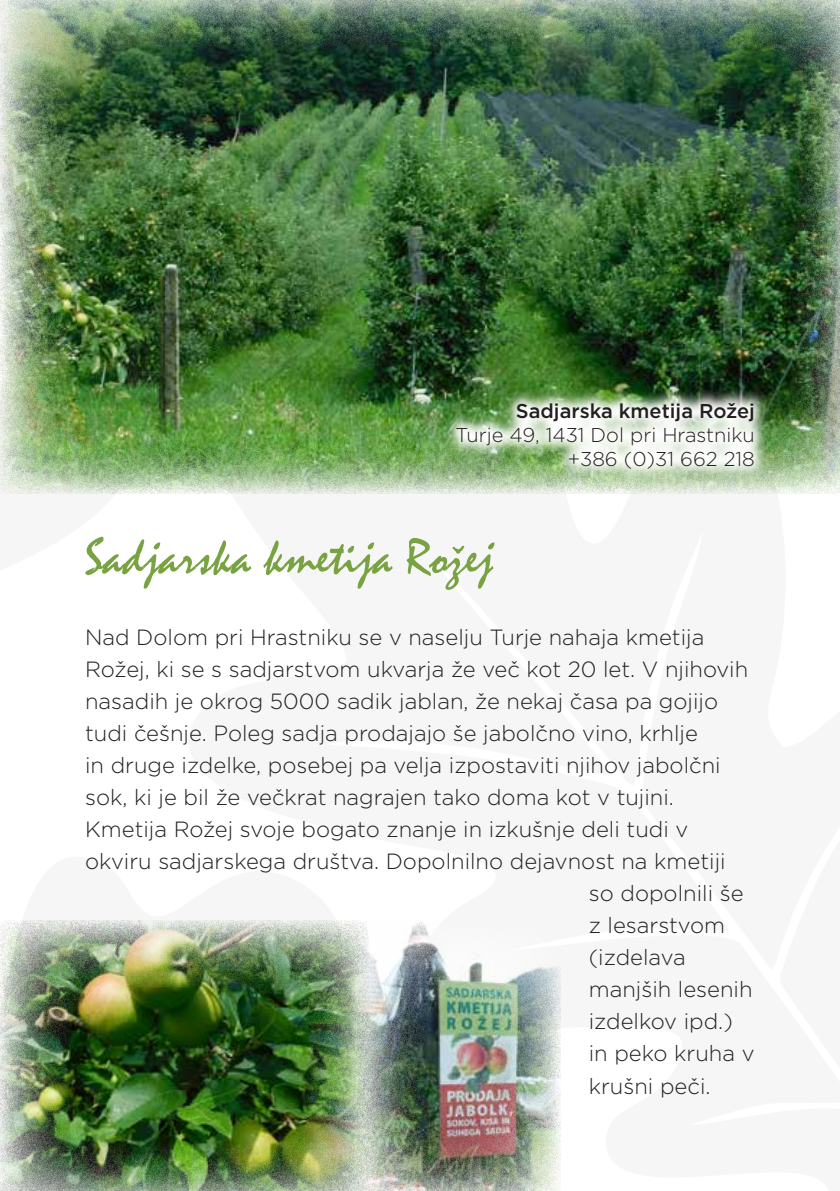
<style>
.page{position:relative;width:840px;height:1191px;background:#fff}
.page>*{position:absolute;margin:0;border:0;box-sizing:border-box;transform-origin:0 0}
.t1{font:52px "Mistral";color:#79a342}
.t2{font:300 22px "Gotham";color:#231f20}
.t3{font:300 20px/24px "Gotham";color:#231f20;text-align:right}
.t4{font:500 20px "Gotham";color:#231f20}
</style>
<div class="page">
<img style="left:0;top:920px;width:357px;height:271px">
<img style="left:357px;top:920px;width:203px;height:271px">
<img style="left:0;top:0;width:839px;height:494px">
<img style="left:441px;top:387px;width:327px;height:96px">
<p class="t4" style="left:515px;top:397px;width:240px">Sadjarska kmetija Rožej</p>
<p class="t3" style="left:455px;top:422px;width:301px">Turje 49, 1431 Dol pri Hrastniku +386 (0)31 662 218</p>
<h1 class="t1" style="left:85px;top:525px;width:409px">Sadjarska kmetija Rožej</h1>
<p class="t2" style="left:85px;top:623px;width:620px">Nad Dolom pri Hrastniku se v naselju Turje nahaja kmetija</p>
<p class="t2" style="left:85px;top:655px;width:664px">Rožej, ki se s sadjarstvom ukvarja že več kot 20 let. V njihovih</p>
<p class="t2" style="left:85px;top:687px;width:634px">nasadih je okrog 5000 sadik jablan, že nekaj časa pa gojijo</p>
<p class="t2" style="left:85px;top:719px;width:614px">tudi češnje. Poleg sadja prodajajo še jabolčno vino, krhlje</p>
<p class="t2" style="left:85px;top:751px;width:636px">in druge izdelke, posebej pa velja izpostaviti njihov jabolčni</p>
<p class="t2" style="left:85px;top:783px;width:590px">sok, ki je bil že večkrat nagrajen tako doma kot v tujini.</p>
<p class="t2" style="left:85px;top:815px;width:604px">Kmetija Rožej svoje bogato znanje in izkušnje deli tudi v</p>
<p class="t2" style="left:85px;top:847px;width:641px">okviru sadjarskega društva. Dopolnilno dejavnost na kmetiji</p>
<p class="t2" style="left:588px;top:879px;width:156px">so dopolnili še</p>
<p class="t2" style="left:588px;top:911px;width:138px">z lesarstvom</p>
<p class="t2" style="left:588px;top:943px;width:98px">(izdelava</p>
<p class="t2" style="left:588px;top:975px;width:165px">manjših lesenih</p>
<p class="t2" style="left:588px;top:1007px;width:145px">izdelkov ipd.)</p>
<p class="t2" style="left:588px;top:1039px;width:167px">in peko kruha v</p>
<p class="t2" style="left:588px;top:1071px;width:123px">krušni peči.</p>
</div>
